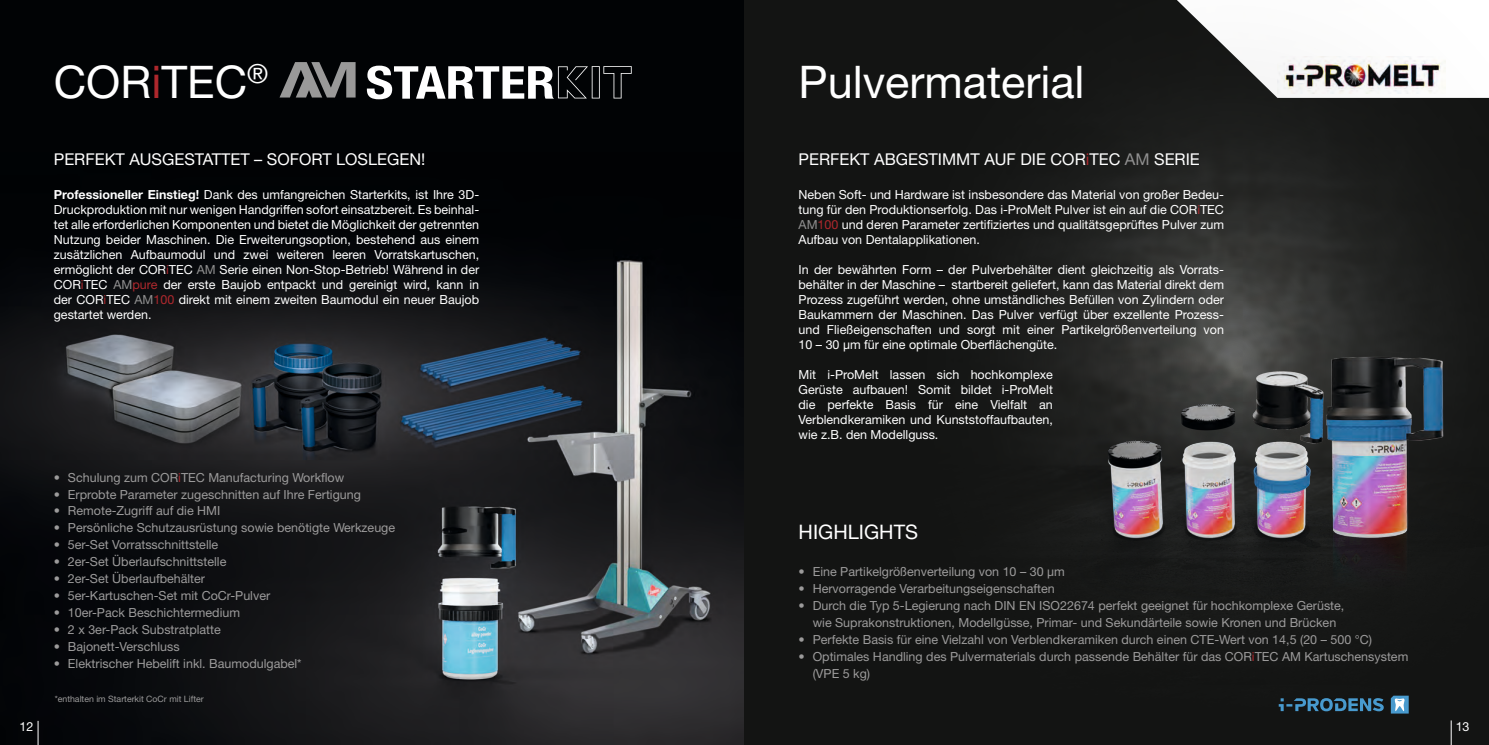
<style>
.page{position:relative;width:1489px;height:745px;background:#fff}
.page>*{position:absolute;margin:0;border:0;box-sizing:border-box;transform-origin:0 0}
.CORiTEC_Überschrifte{font:45px "Helvetica Neue LT Pro";color:#fff}
.Unterüberschrift_16p{font:20px "Helvetica Neue LT Pro";color:#fff}
.Überschrift_Applikat{font:16.25px "Helvetica Neue LT Pro";color:#fff}
.Fließtext_10pt_55rom{font:12.5px/15px "Helvetica Neue LT Pro";color:#fff;text-align:justify}
.t1{font:12.5px/16.9px "Helvetica Neue LT Pro";color:#9c9b9b;text-align:center}
.Highlights_Aufzählun{font:8.75px "Helvetica Neue LT Pro";color:#9c9b9b}
.s1{color:#ae282d}
.s2{font-weight:700}
.s3{color:#909090}
</style>
<div class="page">
<img style="left:0;top:0;width:744px;height:744px">
<div style="left:744px;top:0;width:744px;height:744px;background:#131413"></div>
<svg style="left:1450px;top:720px;width:1px;height:24px"></svg>
<svg style="left:38px;top:720px;width:1px;height:24px"></svg>
<img style="left:1033px;top:0;width:455px;height:705px">
<svg style="left:279px;top:62px;width:76px;height:35px;background:#5c5d5d"></svg>
<svg style="left:367px;top:66px;width:264px;height:33px"></svg>
<img style="left:1198px;top:577px;width:290px;height:65px">
<img style="left:1198px;top:304px;width:290px;height:273px">
<img style="left:1060px;top:355px;width:348px;height:254px">
<svg style="left:1278px;top:697px;width:105px;height:13px"></svg>
<svg style="left:1390px;top:695px;width:18px;height:18px"></svg>
<p class="CORiTEC_Überschrifte" style="left:54px;top:55px;width:216px">COR<span class="s1">i</span>TEC<sup>®</sup></p>
<p class="Überschrift_Applikat" style="left:54px;top:149px;width:373px">PERFEKT AUSGESTATTET – SOFORT LOSLEGEN!</p>
<p class="Fließtext_10pt_55rom" style="left:54px;top:187px;width:427px"><span class="s2">Professioneller Einstieg!</span> Dank des umfangreichen Starterkits, ist Ihre 3D-Druckproduktion mit nur wenigen Handgriffen sofort einsatzbereit. Es beinhal&shy;tet alle erforderlichen Komponenten und bietet die Möglichkeit der getrennten Nutzung beider Maschinen. Die Erweiterungsoption, bestehend aus einem zusätzlichen Aufbaumodul und zwei weiteren leeren Vorratskartuschen, ermöglicht der COR<span class="s1">i</span>TEC <span class="s3">AM</span> Serie einen Non-Stop-Betrieb! Während in der COR<span class="s1">i</span>TEC <span class="s3">AM</span><span class="s1">pure</span> der erste Baujob entpackt und gereinigt wird, kann in der COR<span class="s1">i</span>TEC <span class="s3">AM</span><span class="s1">100</span> direkt mit einem zweiten Baumodul ein neuer Baujob gestartet werden.</p>
<p class="t1" style="left:54px;top:468px;width:292px">• Schulung zum COR<span class="s1">i</span>TEC Manufacturing Workflow</p>
<p class="t1" style="left:54px;top:485px;width:309px">• Erprobte Parameter zugeschnitten auf Ihre Fertigung</p>
<p class="t1" style="left:54px;top:502px;width:168px">• Remote-Zugriff auf die HMI</p>
<p class="t1" style="left:54px;top:519px;width:343px">• Persönliche Schutzausrüstung sowie benötigte Werkzeuge</p>
<p class="t1" style="left:54px;top:535px;width:166px">• 5er-Set Vorratsschnittstelle</p>
<p class="t1" style="left:54px;top:552px;width:174px">• 2er-Set Überlaufschnittstelle</p>
<p class="t1" style="left:54px;top:569px;width:153px">• 2er-Set Überlaufbehälter</p>
<p class="t1" style="left:54px;top:586px;width:218px">• 5er-Kartuschen-Set mit CoCr-Pulver</p>
<p class="t1" style="left:54px;top:603px;width:188px">• 10er-Pack Beschichtermedium</p>
<p class="t1" style="left:54px;top:620px;width:168px">• 2 x 3er-Pack Substratplatte</p>
<p class="t1" style="left:54px;top:637px;width:127px">• Bajonett-Verschluss</p>
<p class="t1" style="left:54px;top:654px;width:249px">• Elektrischer Hebelift inkl. Baumodulgabel*</p>
<p class="Highlights_Aufzählun" style="left:55px;top:693px;width:150px">*enthalten im Starterkit CoCr mit Lifter</p>
<p class="CORiTEC_Überschrifte" style="left:798px;top:54px;width:287px">Pulvermaterial</p>
<p class="Überschrift_Applikat" style="left:798px;top:149px;width:403px">PERFEKT ABGESTIMMT AUF DIE COR<span class="s1">i</span>TEC <span class="s3">AM</span> SERIE</p>
<p class="Fließtext_10pt_55rom" style="left:798px;top:187px;width:427px">Neben Soft- und Hardware ist insbesondere das Material von großer Bedeu&shy;tung für den Produktionserfolg. Das i-ProMelt Pulver ist ein auf die COR<span class="s1">i</span>TEC <span class="s3">AM</span><span class="s1">100</span> und deren Parameter zertifiziertes und qualitätsgeprüftes Pulver zum Aufbau von Dentalapplikationen.</p>
<p class="Fließtext_10pt_55rom" style="left:798px;top:262px;width:427px">In der bewährten Form – der Pulverbehälter dient gleichzeitig als Vorrats&shy;behälter in der Maschine – startbereit geliefert, kann das Material direkt dem Prozess zugeführt werden, ohne umständliches Befüllen von Zylindern oder Baukammern der Maschinen. Das Pulver verfügt über exzellente Prozess&shy;und Fließeigenschaften und sorgt mit einer Partikelgrößenverteilung von 10 – 30 µm für eine optimale Oberflächengüte.</p>
<p class="Fließtext_10pt_55rom" style="left:798px;top:367px;width:256px">Mit i-ProMelt lassen sich hochkomplexe Gerüste aufbauen! Somit bildet i-ProMelt die perfekte Basis für eine Vielfalt an Verblendkeramiken und Kunststoffaufbauten, wie z.B. den Modellguss.</p>
<p class="Unterüberschrift_16p" style="left:798px;top:519px;width:121px">HIGHLIGHTS</p>
<p class="t1" style="left:798px;top:562px;width:268px">• Eine Partikelgrößenverteilung von 10 – 30 µm</p>
<p class="t1" style="left:798px;top:579px;width:258px">• Hervorragende Verarbeitungseigenschaften</p>
<p class="t1" style="left:798px;top:596px;width:547px">• Durch die Typ 5-Legierung nach DIN EN ISO22674 perfekt geeignet für hochkomplexe Gerüste, wie Suprakonstruktionen, Modellgüsse, Primar- und Sekundärteile sowie Kronen und Brücken</p>
<p class="t1" style="left:798px;top:630px;width:575px">• Perfekte Basis für eine Vielzahl von Verblendkeramiken durch einen CTE-Wert von 14,5 (20 – 500 °C)</p>
<p class="t1" style="left:812px;top:647px;width:597px;text-align:left;text-indent:-14px">• Optimales Handling des Pulvermaterials durch passende Behälter für das COR<span class="s1">i</span>TEC AM Kartuschensystem (VPE 5 kg)</p>
<p class="Fließtext_10pt_55rom" style="left:19px;top:718px;width:15px">12</p>
<p class="Fließtext_10pt_55rom" style="left:1455px;top:718px;width:15px">13</p>
</div>
